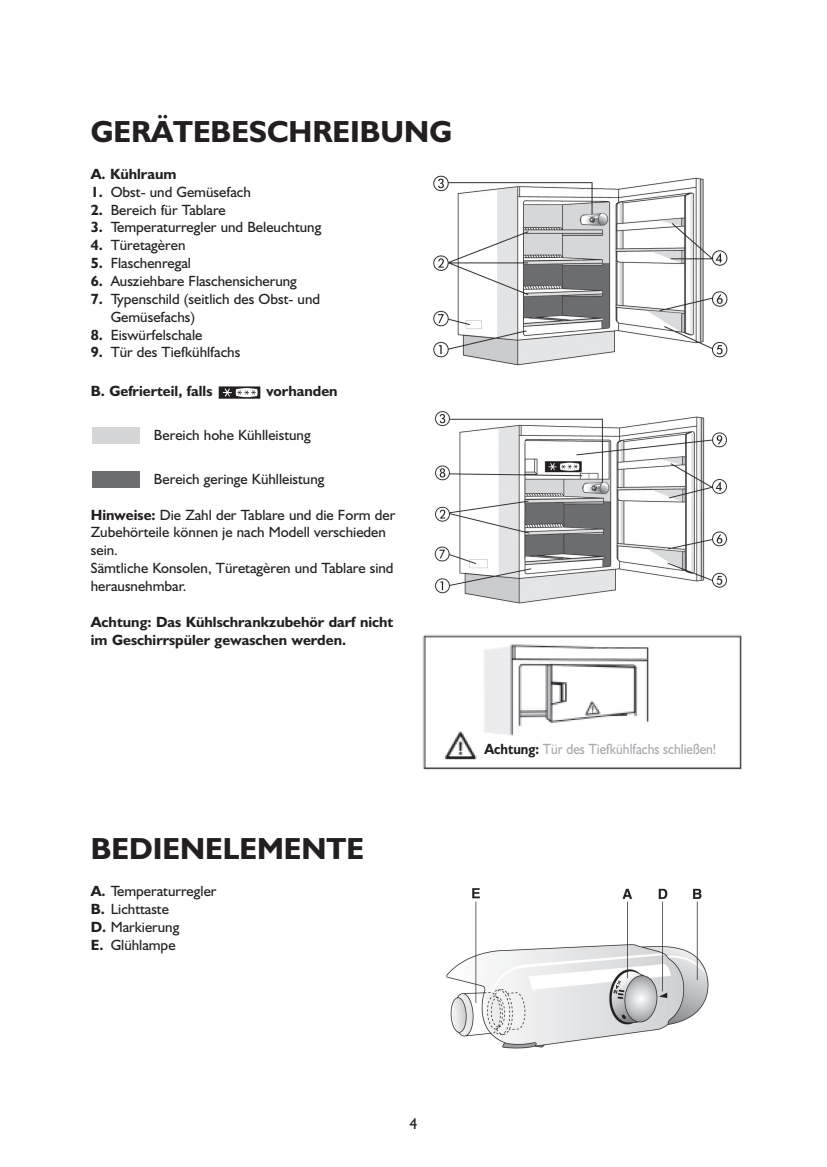
<style>
.page{position:relative;width:827px;height:1167px;background:#fff}
.page>*{position:absolute;margin:0;border:0;box-sizing:border-box;transform-origin:0 0}
.t1{font:700 30.62px "Humanist 521 BT";color:#231f20}
.t2{font:15.75px "Humanist 521 BT";color:#231f20}
.t3{font:14.88px/17.8px "Humanist 521 BT";color:#231f20}
.t4{font:700 14.88px/17.8px "Humanist 521 BT";color:#231f20}
.t5{font:14.88px "Humanist 521 BT";color:#a8a9ad;scale:.9 1}
.s1{font-weight:700}
.s2{font-weight:700;color:#231f20}
</style>
<div class="page">
<svg style="left:219px;top:386px;width:41px;height:12px"></svg>
<div style="left:93px;top:471px;width:47px;height:16px;background:#6c6d70"></div>
<div style="left:93px;top:427px;width:47px;height:17px;background:#d5d6d8"></div>
<img style="left:433px;top:175px;width:295px;height:191px">
<img style="left:434px;top:411px;width:293px;height:193px">
<img style="left:422px;top:634px;width:320px;height:136px">
<div style="left:484px;top:740px;width:240px;height:21px;background:#fff"></div>
<img style="left:446px;top:888px;width:263px;height:161px">
<p class="t1" style="left:91px;top:112px;width:363px">GERÄTEBESCHREIBUNG</p>
<p class="t4" style="left:91px;top:164px;width:87px">A. Kühlraum</p>
<p class="t3" style="left:91px;top:182px;width:161px"><span class="s1">1.</span> Obst- und Gemüsefach</p>
<p class="t3" style="left:91px;top:200px;width:136px"><span class="s1">2.</span> Bereich für Tablare</p>
<p class="t3" style="left:91px;top:218px;width:232px"><span class="s1">3.</span> Temperaturregler und Beleuchtung</p>
<p class="t3" style="left:91px;top:236px;width:96px"><span class="s1">4.</span> Türetagèren</p>
<p class="t3" style="left:91px;top:254px;width:102px"><span class="s1">5.</span> Flaschenregal</p>
<p class="t3" style="left:91px;top:272px;width:207px"><span class="s1">6.</span> Ausziehbare Flaschensicherung</p>
<p class="t3" style="left:111px;top:289px;width:211px;text-indent:-20px"><span class="s1">7.</span> Typenschild (seitlich des Obst- und<br>Gemüsefachs)</p>
<p class="t3" style="left:91px;top:325px;width:113px"><span class="s1">8.</span> Eiswürfelschale</p>
<p class="t3" style="left:91px;top:343px;width:151px"><span class="s1">9.</span> Tür des Tiefkühlfachs</p>
<p class="t4" style="left:91px;top:382px;width:123px">B. Gefrierteil, falls</p>
<p class="t4" style="left:266px;top:382px;width:73px">vorhanden</p>
<p class="t3" style="left:154px;top:426px;width:158px">Bereich hohe Kühlleistung</p>
<p class="t3" style="left:154px;top:469px;width:172px">Bereich geringe Kühlleistung</p>
<p class="t3" style="left:91px;top:505px;width:306px"><span class="s1">Hinweise:</span> Die Zahl der Tablare und die Form der Zubehörteile können je nach Modell verschieden sein.<br>Sämtliche Konsolen, Türetagèren und Tablare sind herausnehmbar.</p>
<p class="t4" style="left:91px;top:612px;width:304px">Achtung: Das Kühlschrankzubehör darf nicht im Geschirrspüler gewaschen werden.</p>
<p class="t1" style="left:91px;top:829px;width:274px">BEDIENELEMENTE</p>
<p class="t3" style="left:91px;top:882px;width:127px"><span class="s1">A.</span> Temperaturregler<br><span class="s1">B.</span> Lichttaste<br><span class="s1">D.</span> Markierung<br><span class="s1">E.</span> Glühlampe</p>
<p class="t5" style="left:484px;top:740px;width:259px"><span class="s2">Achtung:</span> Tür des Tiefkühlfachs schließen!</p>
<p class="t2" style="left:409px;top:1114px;width:9px">4</p>
</div>
